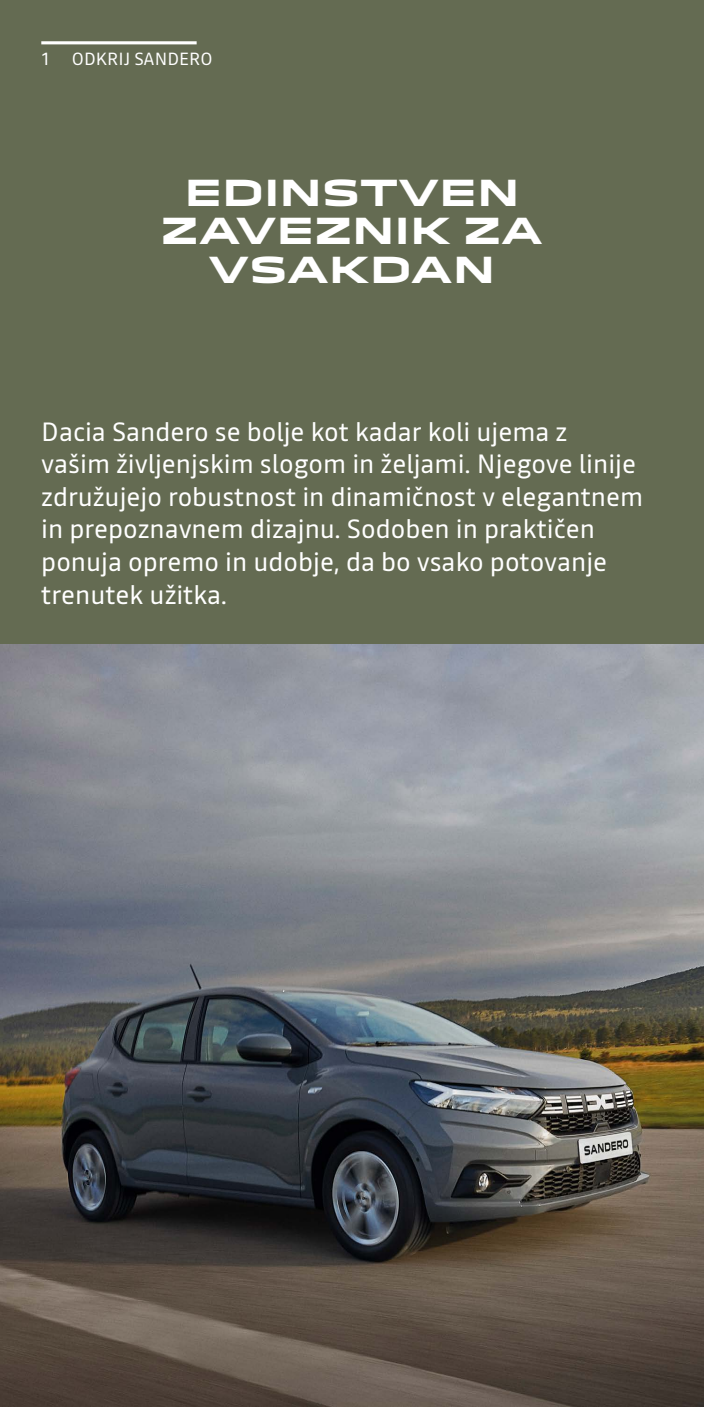
<style>
.page{position:relative;width:704px;height:1407px;background:#fff}
.page>*{position:absolute;margin:0;border:0;box-sizing:border-box;transform-origin:0 0}
.t1{font:700 35px/38.1px "Dacia Block Extended";color:#fff;text-align:center}
.t2{font:26.25px/32.5px "Read";color:#fff}
.t3{font:17.5px "Read";color:#fff}
</style>
<div class="page">
<div style="left:0;top:0;width:703px;height:644px;background:#646b52"></div>
<img style="left:0;top:644px;width:703px;height:762px">
<hr style="left:41px;top:41px;width:155px;height:3px;background:#fff">
<p class="t3" style="left:41px;top:46px;width:173px">1 ODKRIJ SANDERO</p>
<h1 class="t1" style="left:161px;top:175px;width:383px">EDINSTVEN<br>ZAVEZNIK ZA<br>VSAKDAN</h1>
<p class="t2" style="left:41px;top:415px;width:603px">Dacia Sandero se bolje kot kadar koli ujema z<br>vašim življenjskim slogom in željami. Njegove linije združujejo robustnost in dinamičnost v elegantnem in prepoznavnem dizajnu. Sodoben in praktičen ponuja opremo in udobje, da bo vsako potovanje trenutek užitka.</p>
</div>
